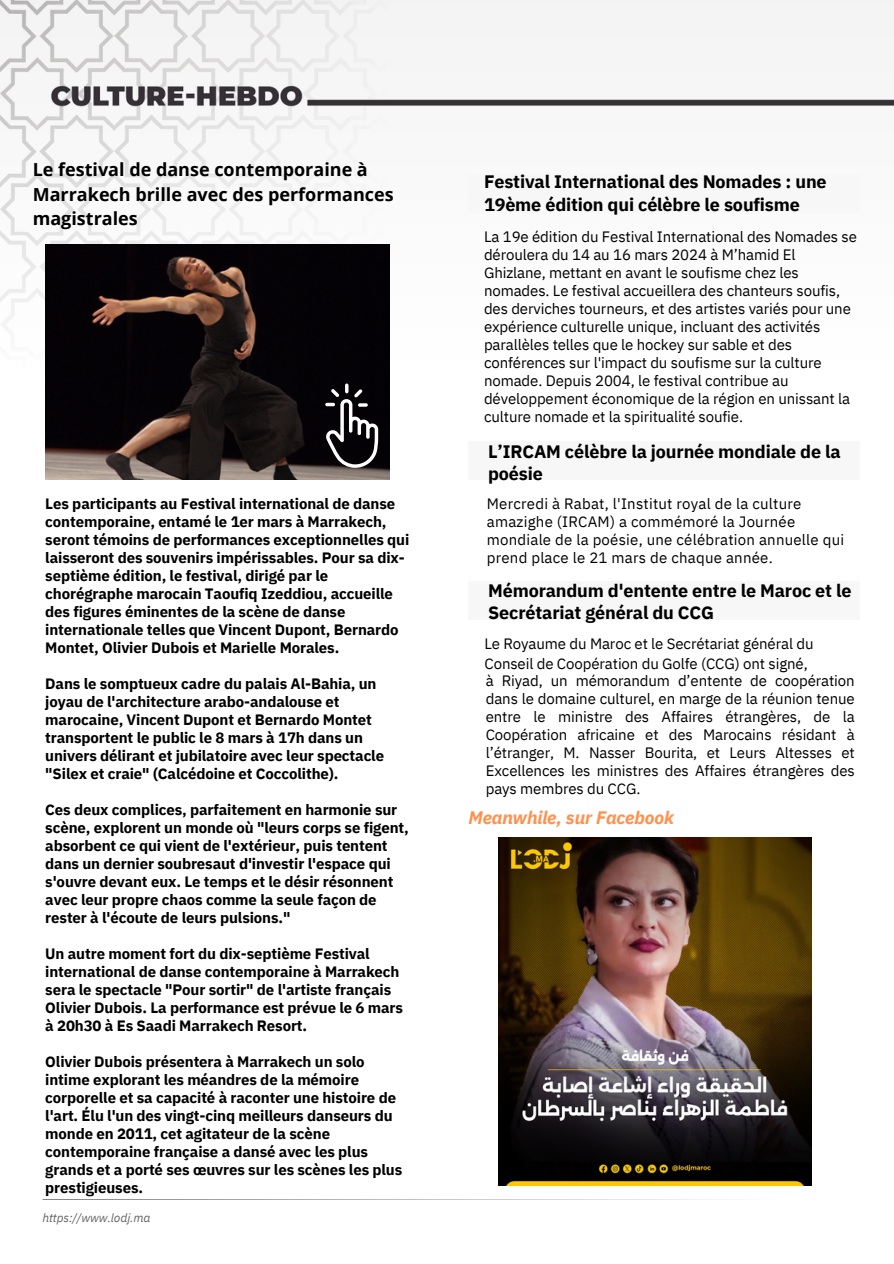
<style>
.page{position:relative;width:894px;height:1264px;background:#fff}
.page>*{position:absolute;margin:0;border:0;box-sizing:border-box;transform-origin:0 0}
.t1{font:700 18px/22.5px "IBM Plex Sans";letter-spacing:-.01em;color:#000}
.t2{font:700 18px/24.8px "Open Sans";color:#000}
.t3{font:italic 700 18px "IBM Plex Sans";letter-spacing:-.01em;color:#ff914d}
.t4{font:700 15px/18px "IBM Plex Sans";letter-spacing:-.01em;color:#000}
.t5{font:15px/18px "IBM Plex Sans";letter-spacing:-.005em;color:#000}
.t6{font:15px/18px "IBM Plex Sans";letter-spacing:.015em;color:#000}
.t7{font:italic 12px "IBM Plex Sans";letter-spacing:-.01em;color:#646464}
</style>
<div class="page">
<img style="left:0;top:0;width:893px;height:1200px">
<svg style="left:45px;top:138px;width:809px;height:1px"></svg>
<svg style="left:43px;top:1199px;width:807px;height:1px"></svg>
<div style="left:468px;top:174px;width:391px;height:39px;background:#f7f7f7"></div>
<div style="left:468px;top:441px;width:391px;height:38px;background:#f7f7f7"></div>
<div style="left:468px;top:581px;width:391px;height:38px;background:#f7f7f7"></div>
<img style="left:498px;top:837px;width:313px;height:348px">
<img style="left:45px;top:245px;width:345px;height:234px">
<svg style="left:325px;top:383px;width:53px;height:85px"></svg>
<p class="t2" style="left:33px;top:156px;width:362px">Le festival de danse contemporaine à<br>Marrakech brille avec des performances magistrales</p>
<h1 class="t4" style="left:45px;top:494px;width:365px">Les participants au Festival international de danse contemporaine, entamé le 1er mars à Marrakech, seront témoins de performances exceptionnelles qui laisseront des souvenirs impérissables. Pour sa dix&shy;septième édition, le festival, dirigé par le chorégraphe marocain Taoufiq Izeddiou, accueille des figures éminentes de la scène de danse internationale telles que Vincent Dupont, Bernardo Montet, Olivier Dubois et Marielle Morales.</h1>
<h3 class="t4" style="left:45px;top:674px;width:340px">Dans le somptueux cadre du palais Al-Bahia, un joyau de l'architecture arabo-andalouse et marocaine, Vincent Dupont et Bernardo Montet transportent le public le 8 mars à 17h dans un univers délirant et jubilatoire avec leur spectacle "Silex et craie" (Calcédoine et Coccolithe).</h3>
<h3 class="t4" style="left:45px;top:800px;width:365px">Ces deux complices, parfaitement en harmonie sur scène, explorent un monde où "leurs corps se figent, absorbent ce qui vient de l'extérieur, puis tentent dans un dernier soubresaut d'investir l'espace qui s'ouvre devant eux. Le temps et le désir résonnent avec leur propre chaos comme la seule façon de rester à l'écoute de leurs pulsions."</h3>
<h1 class="t4" style="left:45px;top:944px;width:359px">Un autre moment fort du dix-septième Festival international de danse contemporaine à Marrakech sera le spectacle "Pour sortir" de l'artiste français Olivier Dubois. La performance est prévue le 6 mars à 20h30 à Es Saadi Marrakech Resort.</h1>
<p class="t4" style="left:45px;top:1052px;width:358px">Olivier Dubois présentera à Marrakech un solo intime explorant les méandres de la mémoire corporelle et sa capacité à raconter une histoire de l'art. Élu l'un des vingt-cinq meilleurs danseurs du monde en 2011, cet agitateur de la scène contemporaine française a dansé avec les plus grands et a porté ses œuvres sur les scènes les plus prestigieuses.</p>
<h1 class="t7" style="left:43px;top:1209px;width:109px">https://www.lodj.ma</h1>
<h3 class="t1" style="left:484px;top:170px;width:344px">Festival International des Nomades : une<br>19ème édition qui célèbre le soufisme</h3>
<h1 class="t5" style="left:484px;top:228px;width:374px">La 19e édition du Festival International des Nomades se déroulera du 14 au 16 mars 2024 à M’hamid El Ghizlane, mettant en avant le soufisme chez les nomades. Le festival accueillera des chanteurs soufis, des derviches tourneurs, et des artistes variés pour une expérience culturelle unique, incluant des activités parallèles telles que le hockey sur sable et des conférences sur l'impact du soufisme sur la culture nomade. Depuis 2004, le festival contribue au développement économique de la région en unissant la culture nomade et la spiritualité soufie.</h1>
<h2 class="t1" style="left:488px;top:439px;width:354px">L’IRCAM célèbre la journée mondiale de la poésie</h2>
<h2 class="t6" style="left:486px;top:494px;width:359px">Mercredi à Rabat, l'Institut royal de la culture amazighe (IRCAM) a commémoré la Journée mondiale de la poésie, une célébration annuelle qui prend place le 21 mars de chaque année.</h2>
<h2 class="t1" style="left:488px;top:578px;width:365px">Mémorandum d'entente entre le Maroc et le<br>Secrétariat général du CCG</h2>
<h2 class="t5" style="left:484px;top:633px;width:330px;line-height:20.2px">Le Royaume du Maroc et le Secrétariat général du<br>Conseil de Coopération du Golfe (CCG) ont signé,</h2>
<h2 class="t5" style="left:485px;top:671px;width:370px;text-align:justify">à Riyad, un mémorandum d’entente de coopération dans le domaine culturel, en marge de la réunion tenue entre le ministre des Affaires étrangères, de la Coopération africaine et des Marocains résidant à l’étranger, M. Nasser Bourita, et Leurs Altesses et Excellences les ministres des Affaires étrangères des pays membres du CCG.</h2>
<h3 class="t3" style="left:468px;top:805px;width:207px">Meanwhile, sur Facebook</h3>
</div>
